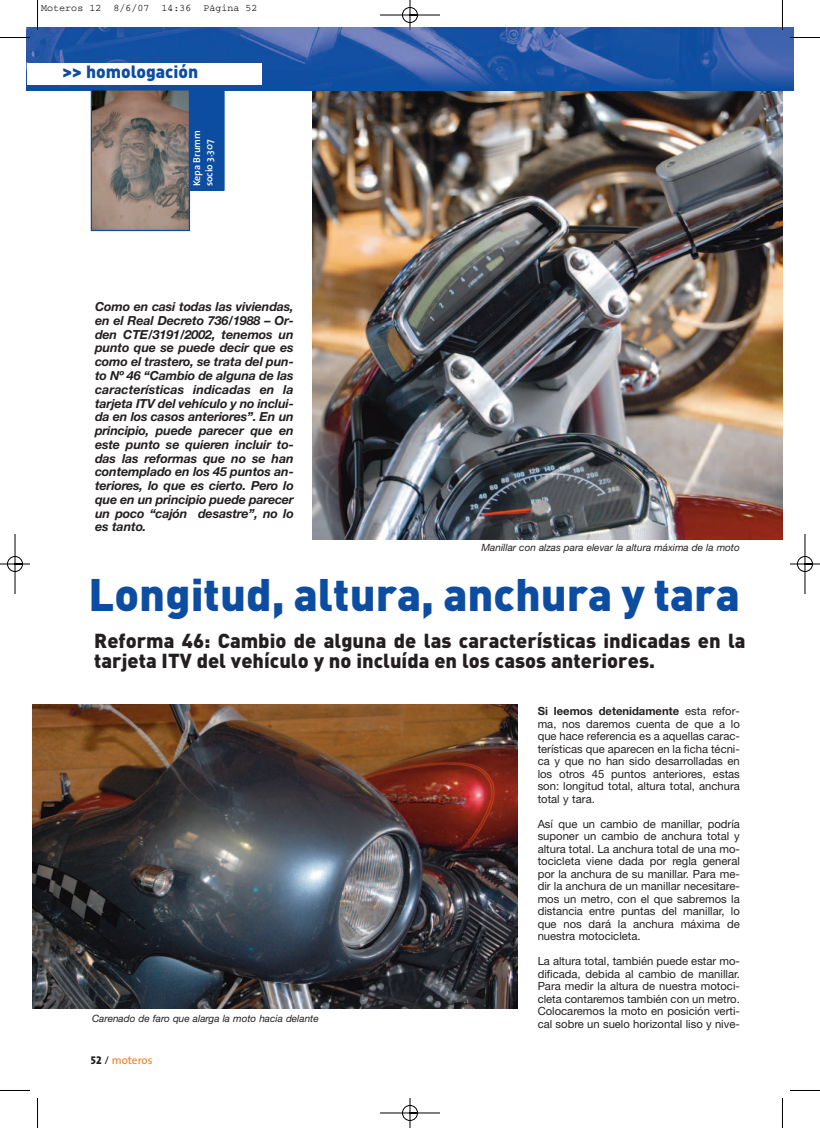
<style>
.page{position:relative;width:820px;height:1128px;background:#fff}
.page>*{position:absolute;margin:0;border:0;box-sizing:border-box;transform-origin:0 0}
.t1{font:900 45px "DIN";color:#0d4da1}
.t2{font:900 20px/20px "DIN";color:#231f20}
.t3{font:900 17.5px "DIN";color:#0d4da1}
.t4{font:italic 700 12.5px/13.8px "Helvetica Neue";letter-spacing:-.01em;color:#231f20;text-align:justify}
.t5{font:11.25px/12.5px "Helvetica Neue";color:#231f20;text-align:justify}
.t6{font:11.25px "The Sans";color:#f47b21}
.t7{font:italic 10px "Helvetica Neue";color:#231f20}
.t8{font:10px "Courier";color:#000}
.t9{font:600 10px/12.5px "The Sans";color:#fff}
.s1{font-family:"The Sans Extra Bold Caps";color:#231f20}
.s2{color:#231f20}
.s3{font-weight:700}
</style>
<div class="page">
<img style="left:0;top:0;width:819px;height:1127px">
<p class="t8" style="left:41px;top:5px;width:218px">Moteros 12 8/6/07 14:36 Página 52</p>
<h3 class="t3" style="left:62px;top:66px;width:137px">&gt;&gt; homologación</h3>
<p class="t9" style="left:191px;top:186px;width:58px;rotate:-90deg">Kepa Brumm socio 3.307</p>
<p class="t4" style="left:95px;top:299px;width:200px">Como en casi todas las viviendas, en el Real Decreto 736/1988 – Or&shy;den CTE/3191/2002, tenemos un punto que se puede decir que es como el trastero, se trata del pun&shy;to Nº 46 “Cambio de alguna de las características indicadas en la tarjeta ITV del vehículo y no inclui&shy;da en los casos anteriores”. En un principio, puede parecer que en este punto se quieren incluir to&shy;das las reformas que no se han contemplado en los 45 puntos an&shy;teriores, lo que es cierto. Pero lo que en un principio puede parecer un poco “cajón desastre”, no lo es tanto.</p>
<p class="t7" style="left:481px;top:541px;width:260px">Manillar con alzas para elevar la altura máxima de la moto</p>
<h1 class="t1" style="left:88px;top:579px;width:652px">Longitud, altura, anchura y tara</h1>
<h2 class="t2" style="left:94px;top:633px;width:652px">Reforma 46: Cambio de alguna de las características indicadas en la tarjeta ITV del vehículo y no incluída en los casos anteriores.</h2>
<p class="t7" style="left:92px;top:1012px;width:228px">Carenado de faro que alarga la moto hacia delante</p>
<p class="t6" style="left:91px;top:1055px;width:63px"><span class="s1">52</span> <span class="s2">/</span> moteros</p>
<p class="t5" style="left:537px;top:704px;width:203px"><span class="s3">Si leemos detenidamente</span> esta refor&shy;ma, nos daremos cuenta de que a lo que hace referencia es a aquellas carac&shy;terísticas que aparecen en la ficha técni&shy;ca y que no han sido desarrolladas en los otros 45 puntos anteriores, estas son: longitud total, altura total, anchura total y tara.</p>
<p class="t5" style="left:537px;top:817px;width:203px">Así que un cambio de manillar, podría suponer un cambio de anchura total y altura total. La anchura total de una mo&shy;tocicleta viene dada por regla general por la anchura de su manillar. Para me&shy;dir la anchura de un manillar necesitare&shy;mos un metro, con el que sabremos la distancia entre puntas del manillar, lo que nos dará la anchura máxima de nuestra motocicleta.</p>
<p class="t5" style="left:537px;top:954px;width:203px">La altura total, también puede estar mo&shy;dificada, debida al cambio de manillar.<br>Para medir la altura de nuestra motoci&shy;cleta contaremos también con un metro.<br>Colocaremos la moto en posición verti&shy;cal sobre un suelo horizontal liso y nive-</p>
</div>
